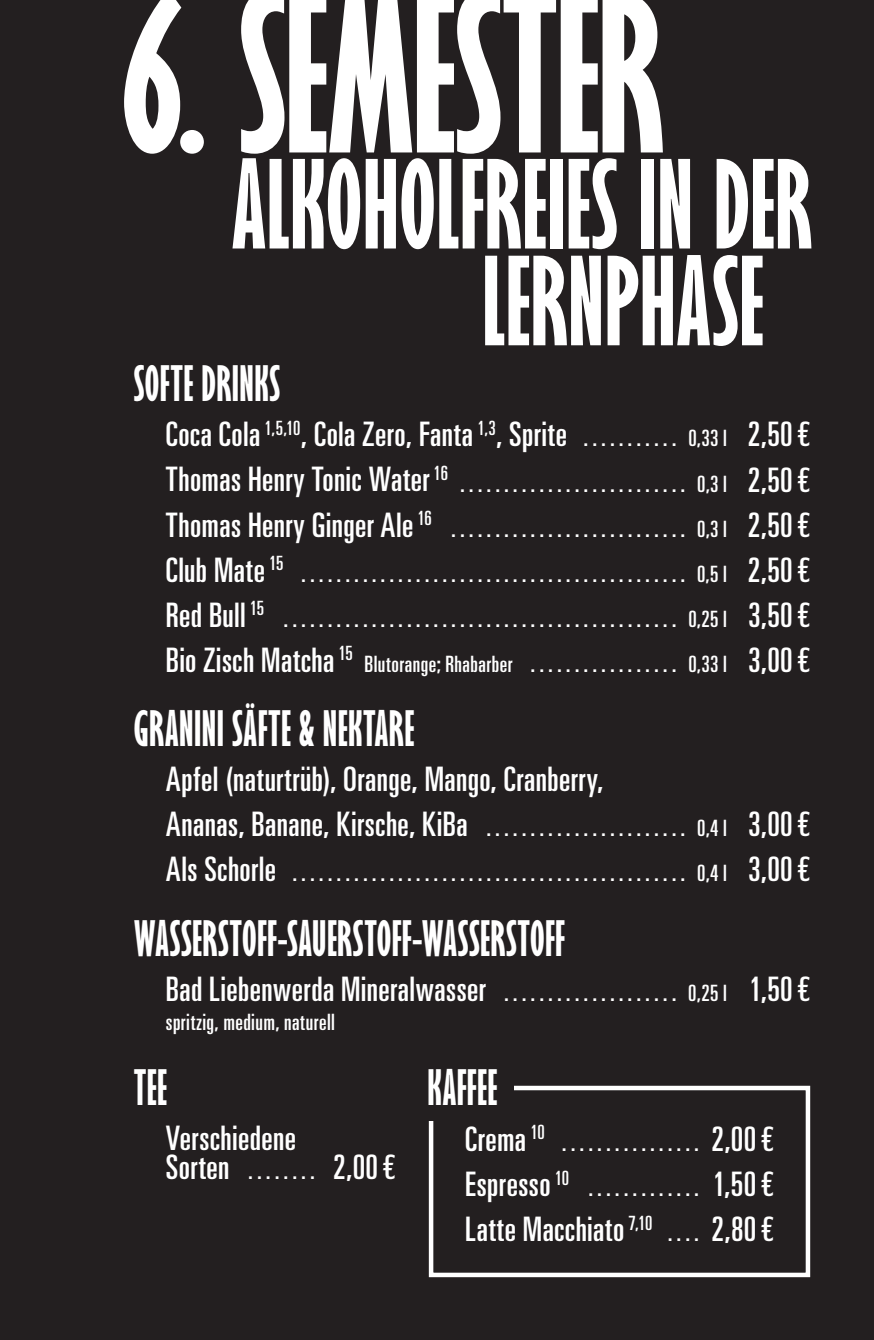
<style>
.page{position:relative;width:874px;height:1340px;background:#fff}
.page>*{position:absolute;margin:0;border:0;box-sizing:border-box;transform-origin:0 0}
.t1{font:700 202.5px "Gill Sans Nova Extra Cond";letter-spacing:-.01em;color:#fff}
.t2{font:700 112.5px/96.8px "Gill Sans Nova Extra Cond";color:#fff}
.t3{font:700 45px "Gill Sans Nova Extra Cond";letter-spacing:.01em;color:#fff}
.t4{font:ultra-condensed 33.75px/45px "Univers LT Std";letter-spacing:.015em;color:#fff}
.t5{font:ultra-condensed 22.5px "Univers LT Std";letter-spacing:.02em;color:#fff}
.s1{font-size:22.5px}
.s2{font-size:33.75px}
</style>
<div class="page">
<div style="left:0;top:0;width:874px;height:1339px;background:#231f20"></div>
<div style="left:429px;top:1085px;width:381px;height:192px;border:4px solid #fff"></div>
<div style="left:427px;top:1057px;width:87px;height:63px;background:#231f20"></div>
<h1 class="t1" style="left:120px;top:-50px;width:546px">6. SEMESTER</h1>
<h2 class="t2" style="left:482px;top:157px;width:332px;text-indent:-251px">ALKOHOLFREIES IN DER<br>LERNPHASE</h2>
<h3 class="t3" style="left:134px;top:356px;width:148px">SOFTE DRINKS</h3>
<p class="t4" style="left:166px;top:412px;width:646px">Coca Cola <sup>1,5,10</sup>, Cola Zero, Fanta <sup>1,3</sup>, Sprite <span class="s1">. . . . . . . . . . 0,33 l</span> 2,50€<br>Thomas Henry Tonic Water <sup>16</sup></p>
<p class="t5" style="left:460px;top:470px;width:351px">. . . . . . . . . . . . . . . . . . . . . . . . . 0,3 l <span class="s2">2,50€</span></p>
<p class="t4" style="left:166px;top:502px;width:268px">Thomas Henry Ginger Ale <sup>16</sup></p>
<p class="t5" style="left:451px;top:515px;width:360px">. . . . . . . . . . . . . . . . . . . . . . . . . . 0,3 l <span class="s2">2,50€</span></p>
<p class="t4" style="left:166px;top:547px;width:119px">Club Mate <sup>15</sup></p>
<p class="t5" style="left:302px;top:560px;width:510px">. . . . . . . . . . . . . . . . . . . . . . . . . . . . . . . . . . . . . . . . . . . 0,5 l <span class="s2">2,50€</span></p>
<p class="t4" style="left:166px;top:592px;width:100px">Red Bull <sup>15</sup></p>
<p class="t5" style="left:284px;top:605px;width:528px">. . . . . . . . . . . . . . . . . . . . . . . . . . . . . . . . . . . . . . . . . . . . 0,25 l <span class="s2">3,50€</span></p>
<p class="t4" style="left:166px;top:637px;width:189px">Bio Zisch Matcha <sup>15</sup></p>
<p class="t5" style="left:365px;top:650px;width:447px">Blutorange; Rhabarber . . . . . . . . . . . . . . . . 0,33 l <span class="s2">3,00€</span></p>
<h3 class="t3" style="left:134px;top:701px;width:282px">GRANINI SÄFTE &amp; NEKTARE</h3>
<p class="t4" style="left:166px;top:756px;width:646px">Apfel (naturtrüb), Orange, Mango, Cranberry,<br>Ananas, Banane, Kirsche, KiBa <span class="s1">. . . . . . . . . . . . . . . . . . . . . . 0,4 l</span> 3,00€</p>
<p class="t5" style="left:166px;top:860px;width:646px"><span class="s2">Als Schorle</span> . . . . . . . . . . . . . . . . . . . . . . . . . . . . . . . . . . . . . . . . . . . . 0,4 l <span class="s2">3,00€</span></p>
<h3 class="t3" style="left:134px;top:911px;width:433px">WASSERSTOFF-SAUERSTOFF-WASSERSTOFF</h3>
<p class="t4" style="left:166px;top:966px;width:646px">Bad Liebenwerda Mineralwasser <span class="s1">. . . . . . . . . . . . . . . . . . . 0,25 l</span> 1,50€</p>
<p class="t5" style="left:166px;top:1009px;width:171px">spritzig, medium, naturell</p>
<h3 class="t3" style="left:134px;top:1059px;width:35px">TEE</h3>
<p class="t4" style="left:166px;top:1123px;width:132px;line-height:29.2px">Verschiedene<br>Sorten</p>
<h3 class="t3" style="left:427px;top:1060px;width:71px">KAFFEE</h3>
<p class="t4" style="left:465px;top:1116px;width:81px">Crema <sup>10</sup></p>
<p class="t4" style="left:711px;top:1116px;width:64px">2,00€</p>
<p class="t4" style="left:465px;top:1161px;width:105px">Espresso <sup>10</sup></p>
<p class="t4" style="left:713px;top:1161px;width:62px">1,50€</p>
<p class="t4" style="left:465px;top:1206px;width:189px">Latte Macchiato <sup>7,10</sup></p>
<p class="t4" style="left:711px;top:1206px;width:64px">2,80€</p>
<p class="t4" style="left:333px;top:1144px;width:64px">2,00€</p>
</div>
